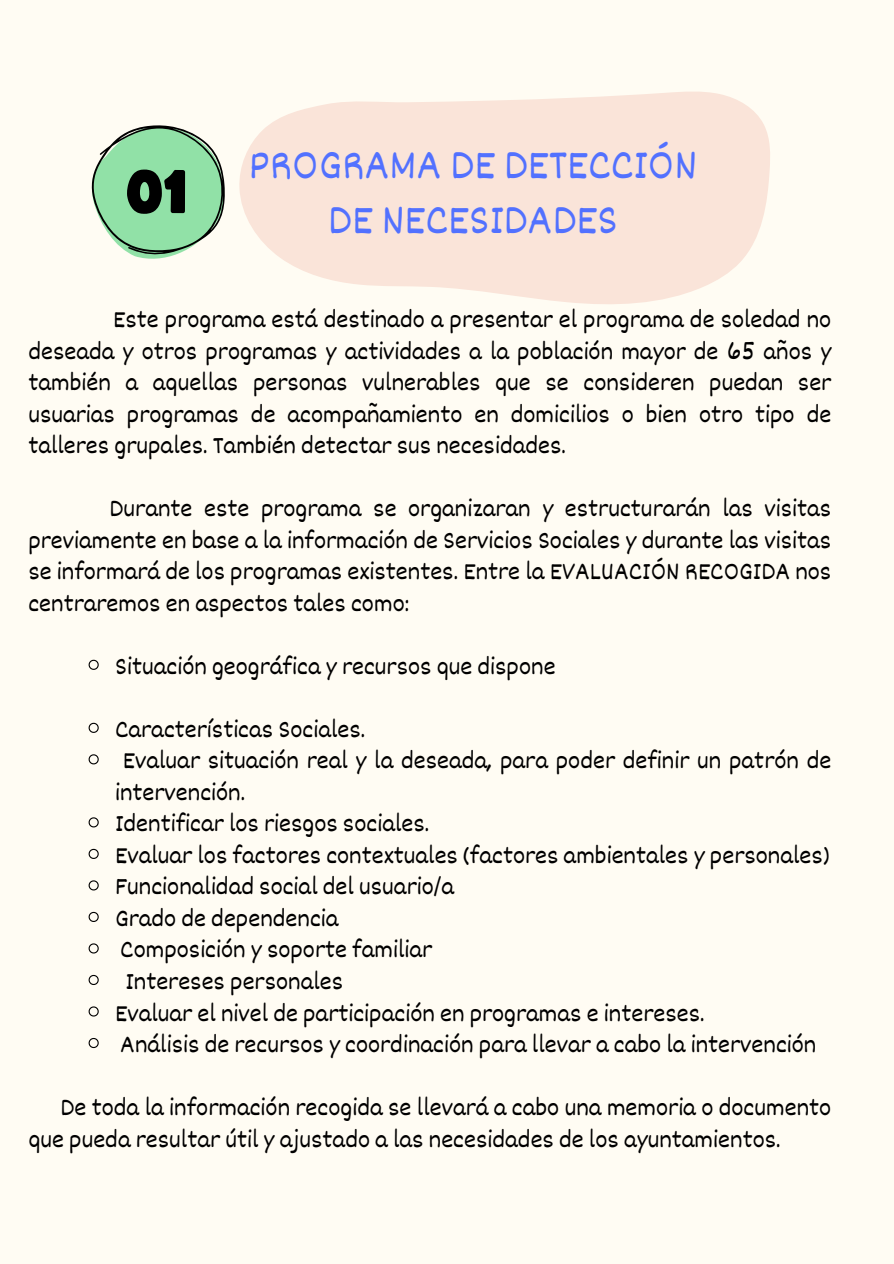
<style>
.page{position:relative;width:894px;height:1264px;background:#fff}
.page>*{position:absolute;margin:0;border:0;box-sizing:border-box;transform-origin:0 0}
.t1{font:60.75px "Funtastic";color:#000}
.t2{font:43.35px/54.6px "Dekko";color:#5271ff;text-align:center}
.t3{font:25.5px/31.5px "Dekko";color:#000;text-align:justify}
</style>
<div class="page">
<div style="left:0;top:0;width:893px;height:1263px;background:#fffcf3"></div>
<svg style="left:239px;top:91px;width:531px;height:213px;fill:#fae4d9"></svg>
<svg style="left:91px;top:125px;width:134px;height:134px"></svg>
<svg style="left:88px;top:659px;width:11px;height:11px"></svg>
<svg style="left:88px;top:722px;width:11px;height:11px"></svg>
<svg style="left:88px;top:754px;width:11px;height:11px"></svg>
<svg style="left:88px;top:817px;width:11px;height:11px"></svg>
<svg style="left:88px;top:848px;width:11px;height:11px"></svg>
<svg style="left:88px;top:880px;width:11px;height:11px"></svg>
<svg style="left:88px;top:911px;width:11px;height:11px"></svg>
<svg style="left:88px;top:943px;width:11px;height:11px"></svg>
<svg style="left:88px;top:974px;width:11px;height:11px"></svg>
<svg style="left:88px;top:1006px;width:11px;height:11px"></svg>
<svg style="left:88px;top:1038px;width:11px;height:10px"></svg>
<p class="t1" style="left:127px;top:164px;width:62px">01</p>
<p class="t2" style="left:249px;top:136px;width:449px">PROGRAMA DE DETECCIÓN<br>DE NECESIDADES</p>
<p class="t3" style="left:28px;top:302px;width:804px;text-indent:85px">Este programa está destinado a presentar el programa de soledad no deseada y otros programas y actividades a la población mayor de 65 años y también a aquellas personas vulnerables que se consideren puedan ser usuarias programas de acompañamiento en domicilios o bien otro tipo de talleres grupales. También detectar sus necesidades.</p>
<p class="t3" style="left:28px;top:491px;width:804px;text-indent:81px">Durante este programa se organizaran y estructurarán las visitas previamente en base a la información de Servicios Sociales y durante las visitas se informará de los programas existentes. Entre la EVALUACIÓN RECOGIDA nos centraremos en aspectos tales como:</p>
<h1 class="t3" style="left:115px;top:649px;width:442px">Situación geográfica y recursos que dispone</h1>
<p class="t3" style="left:115px;top:712px;width:252px">Características Sociales.</p>
<p class="t3" style="left:115px;top:743px;width:717px;text-indent:8px">Evaluar situación real y la deseada, para poder definir un patrón de intervención.</p>
<p class="t3" style="left:115px;top:806px;width:315px">Identificar los riesgos sociales.</p>
<p class="t3" style="left:115px;top:838px;width:716px">Evaluar los factores contextuales (factores ambientales y personales)</p>
<p class="t3" style="left:115px;top:869px;width:340px">Funcionalidad social del usuario/a</p>
<p class="t3" style="left:115px;top:901px;width:225px">Grado de dependencia</p>
<p class="t3" style="left:120px;top:932px;width:313px">Composición y soporte familiar</p>
<p class="t3" style="left:125px;top:964px;width:219px">Intereses personales</p>
<p class="t3" style="left:115px;top:995px;width:591px">Evaluar el nivel de participación en programas e intereses.</p>
<p class="t3" style="left:120px;top:1027px;width:697px">Análisis de recursos y coordinación para llevar a cabo la intervención</p>
<p class="t3" style="left:28px;top:1090px;width:804px;text-indent:32px">De toda la información recogida se llevará a cabo una memoria o documento que pueda resultar útil y ajustado a las necesidades de los ayuntamientos.</p>
</div>
